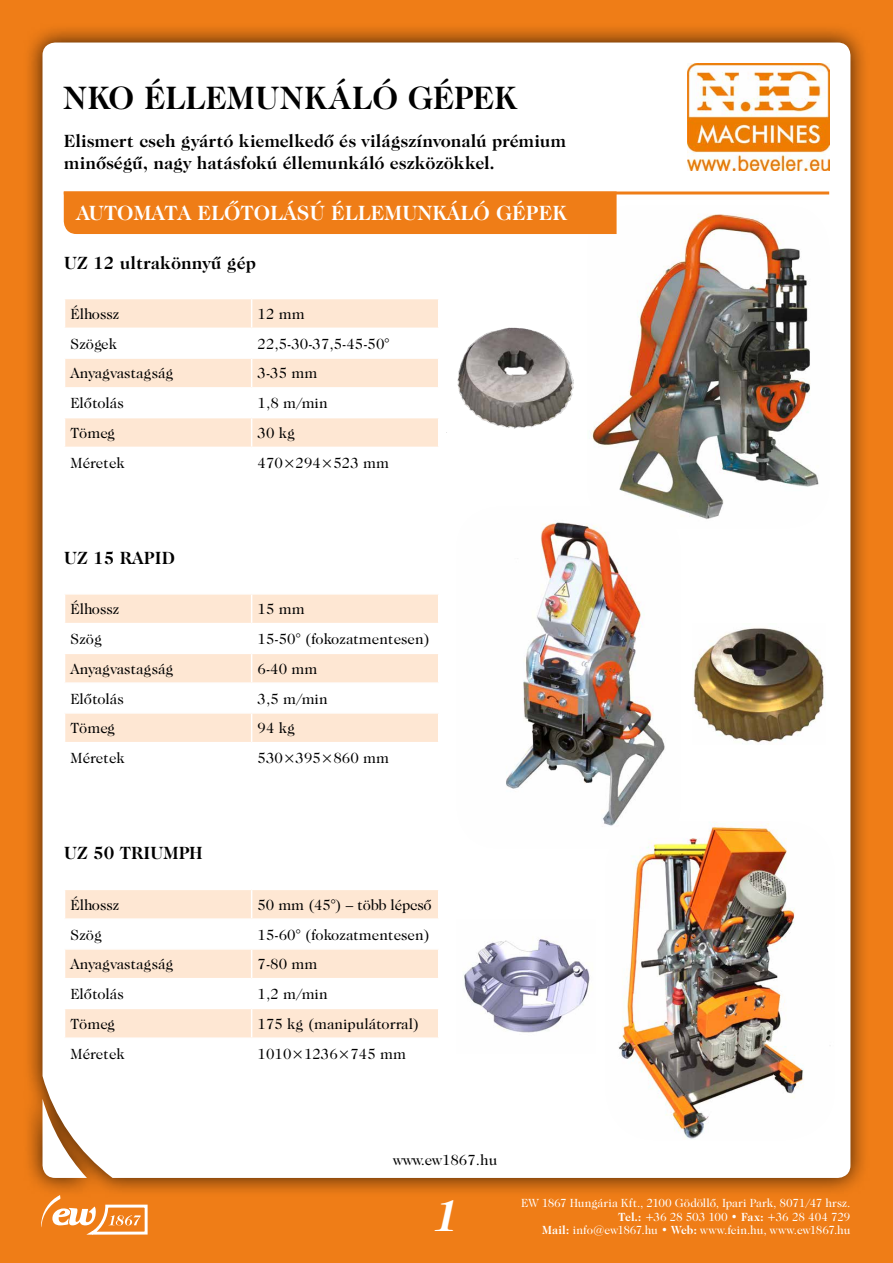
<style>
.page{position:relative;width:893px;height:1263px;background:#ef7d17}
.page>*{position:absolute;margin:0;border:0;box-sizing:border-box;transform-origin:0 0}
.t1{font:italic 700 45px "Caslon No 224 PFL";color:#fff}
.t2{font:700 33px "Caslon No 224 PFL";letter-spacing:-.005em;color:#000}
.t3{font:700 21px "Caslon No 224 PFL";color:#fff}
.t4{font:700 18px/22.5px "Caslon No 224 PFL";letter-spacing:-.005em;color:#000}
.t5{font:15px "Caslon No 224 PFL";color:#000}
.t6{font:12px/13.5px "Caslon No 224 PFL";letter-spacing:-.005em;color:#fff;text-align:right}
.s1{font-weight:700}
</style>
<div class="page">
<div style="left:22px;top:22px;width:848px;height:1176px;background:#000;opacity:.75"></div>
<div style="left:43px;top:43px;width:807px;height:1135px;background:#fff"></div>
<img style="left:587px;top:206px;width:242px;height:322px">
<img style="left:456px;top:507px;width:224px;height:341px">
<img style="left:605px;top:821px;width:230px;height:319px">
<svg style="left:65px;top:299px;width:373px;height:148px;background:#fef0e4"></svg>
<hr style="left:64px;top:298px;width:188px;height:1px;background:#fff">
<hr style="left:252px;top:298px;width:187px;height:1px;background:#fff">
<hr style="left:64px;top:328px;width:188px;height:1px;background:#fff">
<hr style="left:252px;top:328px;width:187px;height:1px;background:#fff">
<hr style="left:64px;top:357px;width:188px;height:2px;background:#fff">
<hr style="left:252px;top:357px;width:187px;height:2px;background:#fff">
<hr style="left:64px;top:387px;width:188px;height:2px;background:#fff">
<hr style="left:252px;top:387px;width:187px;height:2px;background:#fff">
<hr style="left:64px;top:417px;width:188px;height:1px;background:#fff">
<hr style="left:252px;top:417px;width:187px;height:1px;background:#fff">
<hr style="left:64px;top:447px;width:188px;height:1px;background:#fff">
<svg style="left:64px;top:299px;width:1px;height:177px"></svg>
<hr style="left:252px;top:447px;width:187px;height:1px;background:#fff">
<svg style="left:251px;top:299px;width:1px;height:177px"></svg>
<svg style="left:438px;top:299px;width:1px;height:177px"></svg>
<hr style="left:64px;top:476px;width:188px;height:2px;background:#fff">
<hr style="left:252px;top:476px;width:187px;height:2px;background:#fff">
<svg style="left:65px;top:595px;width:373px;height:147px;background:#fef0e4"></svg>
<hr style="left:64px;top:593px;width:188px;height:2px;background:#fff">
<hr style="left:252px;top:593px;width:187px;height:2px;background:#fff">
<hr style="left:64px;top:623px;width:188px;height:1px;background:#fff">
<hr style="left:252px;top:623px;width:187px;height:1px;background:#fff">
<hr style="left:64px;top:653px;width:188px;height:1px;background:#fff">
<hr style="left:252px;top:653px;width:187px;height:1px;background:#fff">
<hr style="left:64px;top:682px;width:188px;height:2px;background:#fff">
<hr style="left:252px;top:682px;width:187px;height:2px;background:#fff">
<hr style="left:64px;top:712px;width:188px;height:2px;background:#fff">
<hr style="left:252px;top:712px;width:187px;height:2px;background:#fff">
<hr style="left:64px;top:742px;width:188px;height:1px;background:#fff">
<svg style="left:64px;top:595px;width:1px;height:177px"></svg>
<hr style="left:252px;top:742px;width:187px;height:1px;background:#fff">
<svg style="left:251px;top:595px;width:1px;height:177px"></svg>
<svg style="left:438px;top:595px;width:1px;height:177px"></svg>
<hr style="left:64px;top:772px;width:188px;height:1px;background:#fff">
<hr style="left:252px;top:772px;width:187px;height:1px;background:#fff">
<svg style="left:65px;top:890px;width:373px;height:147px;background:#fef0e4"></svg>
<hr style="left:64px;top:889px;width:188px;height:1px;background:#fff">
<hr style="left:252px;top:889px;width:187px;height:1px;background:#fff">
<hr style="left:64px;top:918px;width:188px;height:2px;background:#fff">
<hr style="left:252px;top:918px;width:187px;height:2px;background:#fff">
<hr style="left:64px;top:948px;width:188px;height:2px;background:#fff">
<hr style="left:252px;top:948px;width:187px;height:2px;background:#fff">
<hr style="left:64px;top:978px;width:188px;height:1px;background:#fff">
<hr style="left:252px;top:978px;width:187px;height:1px;background:#fff">
<hr style="left:64px;top:1008px;width:188px;height:1px;background:#fff">
<hr style="left:252px;top:1008px;width:187px;height:1px;background:#fff">
<hr style="left:64px;top:1037px;width:188px;height:2px;background:#fff">
<svg style="left:64px;top:890px;width:1px;height:177px"></svg>
<hr style="left:252px;top:1037px;width:187px;height:2px;background:#fff">
<svg style="left:251px;top:890px;width:1px;height:177px"></svg>
<svg style="left:438px;top:890px;width:1px;height:177px"></svg>
<hr style="left:64px;top:1067px;width:188px;height:2px;background:#fff">
<hr style="left:252px;top:1067px;width:187px;height:2px;background:#fff">
<img style="left:446px;top:322px;width:133px;height:110px">
<img style="left:456px;top:920px;width:139px;height:134px">
<svg style="left:64px;top:194px;width:553px;height:40px"></svg>
<hr style="left:64px;top:191px;width:765px;height:3px;background:#ef7d17">
<img style="left:692px;top:624px;width:133px;height:120px">
<img style="left:687px;top:64px;width:142px;height:106px">
<svg style="left:41px;top:1195px;width:108px;height:40px"></svg>
<h2 class="t2" style="left:64px;top:77px;width:455px">NKO ÉLLEMUNKÁLÓ GÉPEK</h2>
<p class="t4" style="left:64px;top:129px;width:504px">Elismert cseh gyártó kiemelkedő és világszínvonalú prémium minőségű, nagy hatásfokú éllemunkáló eszközökkel.</p>
<h3 class="t3" style="left:77px;top:200px;width:492px">AUTOMATA ELŐTOLÁSÚ ÉLLEMUNKÁLÓ GÉPEK</h3>
<p class="t4" style="left:64px;top:251px;width:194px">UZ 12 ultrakönnyű gép</p>
<p class="t5" style="left:71px;top:304px;width:50px">Élhossz</p>
<p class="t5" style="left:258px;top:304px;width:49px">12 mm</p>
<p class="t5" style="left:71px;top:334px;width:48px">Szögek</p>
<p class="t5" style="left:258px;top:334px;width:133px">22,5-30-37,5-45-50°</p>
<p class="t5" style="left:71px;top:364px;width:105px">Anyagvastagság</p>
<p class="t5" style="left:258px;top:364px;width:61px">3-35 mm</p>
<p class="t5" style="left:71px;top:394px;width:55px">Előtolás</p>
<p class="t5" style="left:258px;top:394px;width:72px">1,8 m/min</p>
<p class="t5" style="left:71px;top:424px;width:46px">Tömeg</p>
<p class="t5" style="left:258px;top:424px;width:39px">30 kg</p>
<p class="t5" style="left:71px;top:453px;width:56px">Méretek</p>
<p class="t5" style="left:258px;top:453px;width:133px">470×294×523 mm</p>
<p class="t4" style="left:64px;top:546px;width:113px">UZ 15 RAPID</p>
<p class="t5" style="left:71px;top:600px;width:50px">Élhossz</p>
<p class="t5" style="left:258px;top:600px;width:49px">15 mm</p>
<p class="t5" style="left:71px;top:629px;width:33px">Szög</p>
<p class="t5" style="left:258px;top:629px;width:174px">15-50° (fokozatmentesen)</p>
<p class="t5" style="left:71px;top:659px;width:105px">Anyagvastagság</p>
<p class="t5" style="left:258px;top:659px;width:61px">6-40 mm</p>
<p class="t5" style="left:71px;top:689px;width:55px">Előtolás</p>
<p class="t5" style="left:258px;top:689px;width:72px">3,5 m/min</p>
<p class="t5" style="left:71px;top:719px;width:46px">Tömeg</p>
<p class="t5" style="left:258px;top:719px;width:39px">94 kg</p>
<p class="t5" style="left:71px;top:749px;width:56px">Méretek</p>
<p class="t5" style="left:258px;top:749px;width:133px">530×395×860 mm</p>
<p class="t4" style="left:64px;top:841px;width:140px">UZ 50 TRIUMPH</p>
<p class="t5" style="left:71px;top:895px;width:50px">Élhossz</p>
<p class="t5" style="left:258px;top:895px;width:176px">50 mm (45°) – több lépcső</p>
<p class="t5" style="left:71px;top:925px;width:33px">Szög</p>
<p class="t5" style="left:258px;top:925px;width:174px">15-60° (fokozatmentesen)</p>
<p class="t5" style="left:71px;top:955px;width:105px">Anyagvastagság</p>
<p class="t5" style="left:258px;top:955px;width:61px">7-80 mm</p>
<p class="t5" style="left:71px;top:985px;width:55px">Előtolás</p>
<p class="t5" style="left:258px;top:985px;width:72px">1,2 m/min</p>
<p class="t5" style="left:71px;top:1014px;width:46px">Tömeg</p>
<p class="t5" style="left:258px;top:1014px;width:163px">175 kg (manipulátorral)</p>
<p class="t5" style="left:71px;top:1044px;width:56px">Méretek</p>
<p class="t5" style="left:258px;top:1044px;width:150px">1010×1236×745 mm</p>
<p class="t5" style="left:393px;top:1151px;width:106px">www.ew1867.hu</p>
<h1 class="t1" style="left:433px;top:1187px;width:28px">1</h1>
<p class="t6" style="left:521px;top:1196px;width:331px">EW 1867 Hungária Kft., 2100 Gödöllő, Ipari Park, 8071/47 hrsz.<br><span class="s1">Tel.:</span> +36 28 503 100 • <span class="s1">Fax:</span> +36 28 404 729</p>
<p class="t6" style="left:542px;top:1223px;width:310px"><span class="s1">Mail:</span> info@ew1867.hu • <span class="s1">Web:</span> www.fein.hu, www.ew1867.hu</p>
</div>
